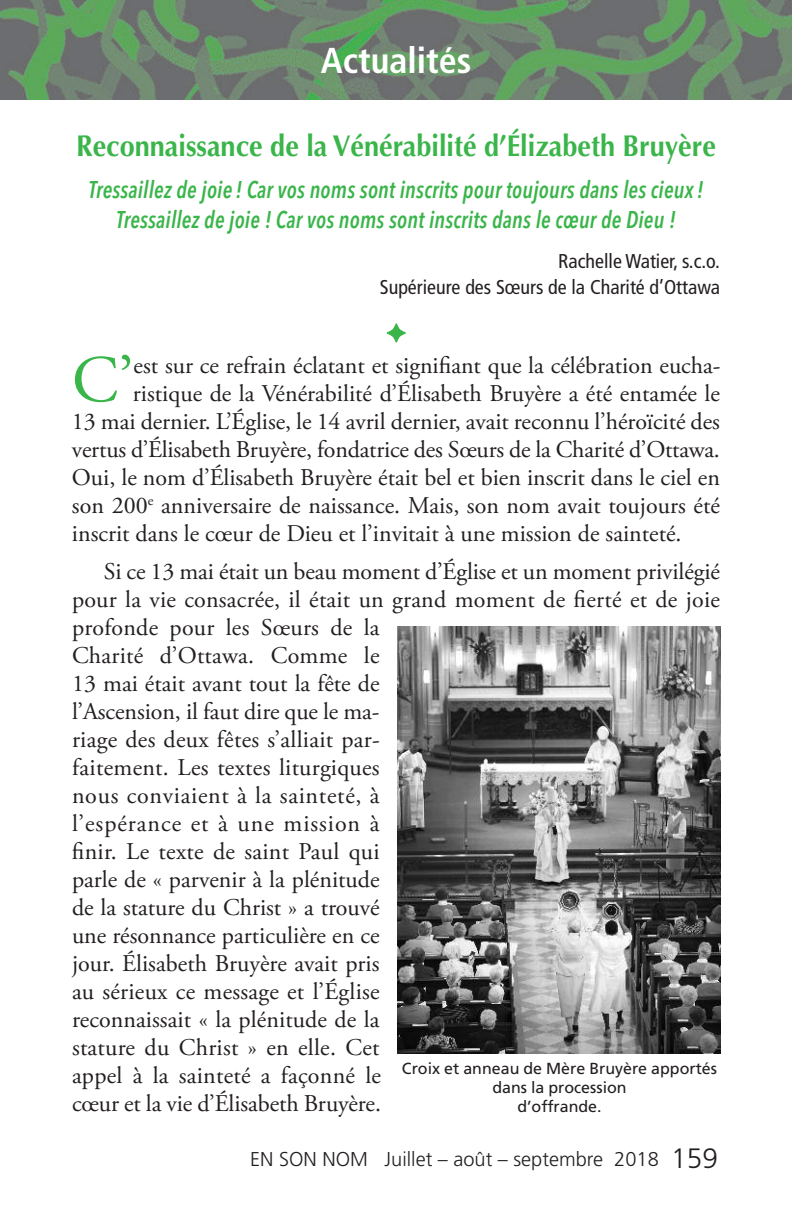
<style>
.page{position:relative;width:792px;height:1224px;background:#fff}
.page>*{position:absolute;margin:0;border:0;box-sizing:border-box;transform-origin:0 0}
.t1{font:66.4px "Adobe Garamond Pro";color:#3ab54a}
.t2{font:700 condensed 36px "Frutiger";color:#fff}
.t3{font:700 30px "Optima";color:#3ab54a;scale:.9 1}
.t4{font:24px/28px "Adobe Garamond Pro";color:#231f20}
.t5{font:italic 600 24px/30px "Avenir Next Condensed";letter-spacing:.01em;color:#3ab54a;text-align:center;scale:.9 1}
.t6{font:condensed 20px/26px "Frutiger";color:#231f20;text-align:right}
.t7{font:300 20px "Frutiger";color:#231f20}
.t8{font:16px/19.2px "Frutiger";color:#231f20;text-align:center}
.s1{font-size:28px}
</style>
<div class="page">
<img style="left:0;top:0;width:792px;height:100px">
<img style="left:398px;top:627px;width:322px;height:427px">
<h2 class="t2" style="left:321px;top:46px;width:152px">Actualités</h2>
<p class="t3" style="left:76px;top:128px;width:712px">Reconnaissance de la Vénérabilité d’Élizabeth Bruyère</p>
<p class="t5" style="left:89px;top:174px;width:685px">Tressaillez de joie ! Car vos noms sont inscrits pour toujours dans les cieux !<br>Tressaillez de joie ! Car vos noms sont inscrits dans le cœur de Dieu !</p>
<p class="t6" style="left:380px;top:250px;width:342px">Rachelle Watier, s.c.o.<br>Supérieure des Sœurs de la Charité d’Ottawa</p>
<h1 class="t1" style="left:72px;top:354px;width:63px">C’</h1>
<p class="t4" style="left:134px;top:354px;width:588px">est sur ce refrain éclatant et signifiant que la célébration eucha-</p>
<p class="t4" style="left:133px;top:382px;width:588px">ristique de la Vénérabilité d’Élisabeth Bruyère a été entamée le</p>
<p class="t4" style="left:72px;top:410px;width:650px">13 mai dernier. L’Église, le 14 avril dernier, avait reconnu l’héroïcité des</p>
<p class="t4" style="left:72px;top:438px;width:649px">vertus d’Élisabeth Bruyère, fondatrice des Sœurs de la Charité d’Ottawa.</p>
<p class="t4" style="left:72px;top:466px;width:650px">Oui, le nom d’Élisabeth Bruyère était bel et bien inscrit dans le ciel en</p>
<p class="t4" style="left:72px;top:494px;width:650px">son 200<sup>e</sup> anniversaire de naissance. Mais, son nom avait toujours été</p>
<p class="t4" style="left:72px;top:522px;width:611px">inscrit dans le cœur de Dieu et l’invitait à une mission de sainteté.</p>
<p class="t4" style="left:72px;top:560px;width:649px;text-indent:32px">Si ce 13 mai était un beau moment d’Église et un moment privilégié pour la vie consacrée, il était un grand moment de fierté et de joie profonde pour les Sœurs de la<br>Charité d’Ottawa. Comme le<br>13 mai était avant tout la fête de<br>l’Ascension, il faut dire que le ma-<br>riage des deux fêtes s’alliait par-<br>faitement. Les textes liturgiques<br>nous conviaient à la sainteté, à<br>l’espérance et à une mission à<br>finir. Le texte de saint Paul qui<br>parle de « parvenir à la plénitude<br>de la stature du Christ » a trouvé<br>une résonnance particulière en ce<br>jour. Élisabeth Bruyère avait pris<br>au sérieux ce message et l’Église<br>reconnaissait « la plénitude de la<br>stature du Christ » en elle. Cet<br>appel à la sainteté a façonné le<br>cœur et la vie d’Élisabeth Bruyère.</p>
<p class="t8" style="left:402px;top:1060px;width:317px">Croix et anneau de Mère Bruyère apportés dans la procession<br>d’offrande.</p>
<p class="t7" style="left:250px;top:1151px;width:469px">EN SON NOM Juillet – août – septembre 2018 <span class="s1">159</span></p>
</div>
